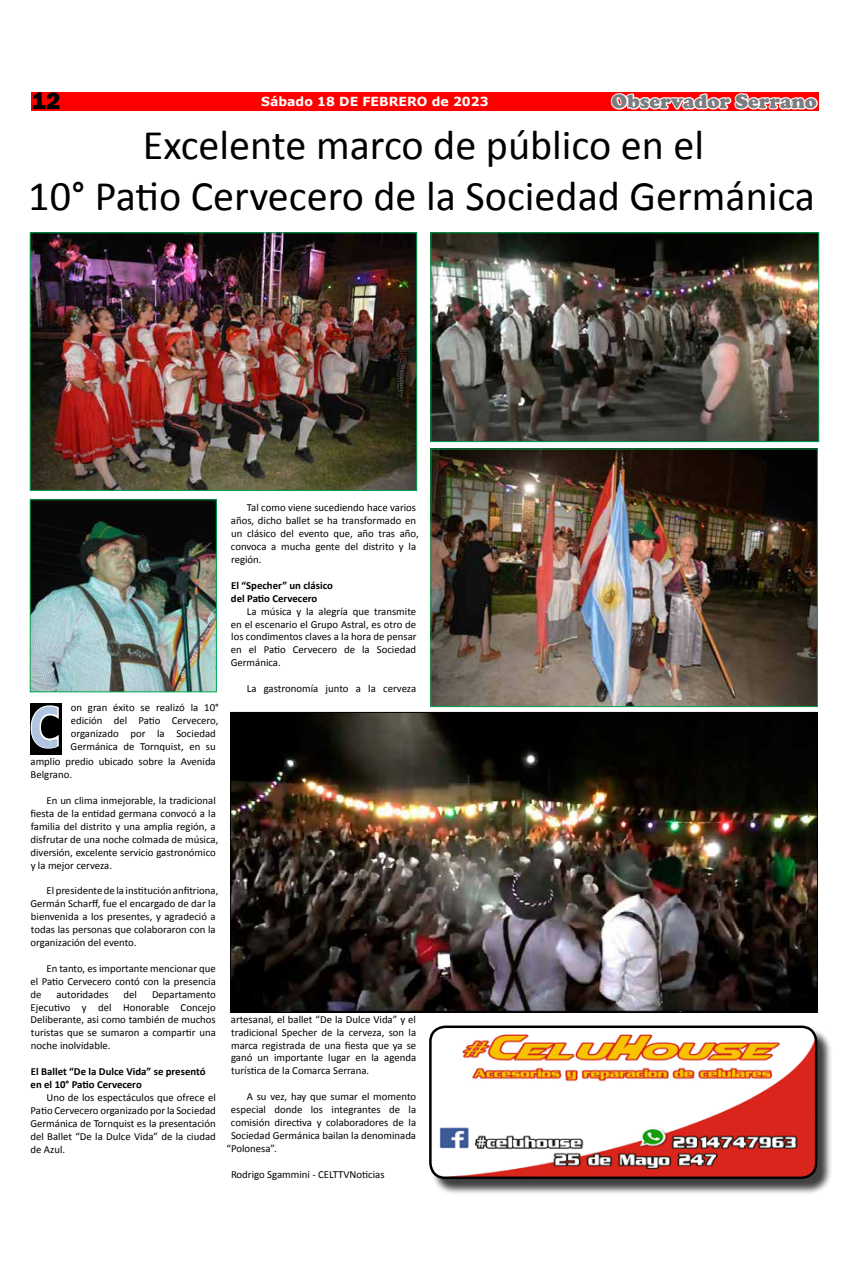
<style>
.page{position:relative;width:851px;height:1276px;background:#fff}
.page>*{position:absolute;margin:0;border:0;box-sizing:border-box;transform-origin:0 0}
.t1{font:700 56.25px "Ebrima";color:#afc5e1;scale:.83 1}
.t2{font:42.12px/50.5px "Calibri";color:#000;text-align:center}
.t3{font:800 24.62px "Franklin Gothic";color:#000}
.t4{font:900 20px "Cooper";color:#7c7d80}
.t5{font:700 12.5px "Verdana";color:#fff}
.t6{font:10.75px/12.9px "Calibri";color:#000;text-align:justify}
.t7{font:700 10.75px/12.9px "Calibri";color:#000}
</style>
<div class="page">
<div style="left:32px;top:92px;width:787px;height:18px;background:#f00"></div>
<svg style="left:609px;top:93px;width:210px;height:18px"></svg>
<img style="left:432px;top:234px;width:385px;height:206px">
<div style="left:430px;top:232px;width:389px;height:210px;border:1px solid #00a650"></div>
<img style="left:32px;top:234px;width:383px;height:255px">
<div style="left:30px;top:232px;width:387px;height:259px;border:1px solid #00a650"></div>
<img style="left:32px;top:501px;width:183px;height:189px">
<div style="left:30px;top:499px;width:187px;height:193px;border:1px solid #00a650"></div>
<img style="left:432px;top:451px;width:383px;height:254px">
<div style="left:430px;top:449px;width:387px;height:258px;border:1px solid #00a650"></div>
<div style="left:30px;top:703px;width:32px;height:51px;background:#000"></div>
<svg style="left:30px;top:705px;width:29px;height:44px"></svg>
<img style="left:232px;top:714px;width:583px;height:296px">
<div style="left:230px;top:712px;width:587px;height:300px;border:1px solid #000"></div>
<div style="left:431px;top:1027px;width:402px;height:167px;background:#000;opacity:.75"></div>
<img style="left:431px;top:1027px;width:385px;height:150px">
<div style="left:429px;top:1025px;width:388px;height:154px;border:2px solid #000;border-radius:15px"></div>
<h3 class="t3" style="left:31px;top:85px;width:31px">12</h3>
<p class="t5" style="left:261px;top:93px;width:229px">Sábado 18 DE FEBRERO de 2023</p>
<h3 class="t4" style="left:611px;top:90px;width:207px">Observador Serrano</h3>
<h2 class="t2" style="left:28px;top:120px;width:788px">Excelente marco de público en el<br>10° Patio Cervecero de la Sociedad Germánica</h2>
<p class="t6" style="left:71px;top:701px;width:149px">on gran éxito se realizó la 10° edición del Patio Cervecero, organizado por la Sociedad</p>
<h1 class="t1" style="left:30px;top:685px;width:37px">C</h1>
<p class="t6" style="left:31px;top:738px;width:187px;line-height:15.6px;text-align:right">Germánica de Tornquist, en su<br>amplio predio ubicado sobre la Avenida</p>
<p class="t6" style="left:31px;top:768px;width:43px">Belgrano.</p>
<p class="t6" style="left:30px;top:794px;width:189px;text-align:left;text-indent:16px">En un clima inmejorable, la tradicional fiesta de la entidad germana convocó a la familia del distrito y una amplia región, a disfrutar de una noche colmada de música, diversión, excelente servicio gastronómico y la mejor cerveza.</p>
<p class="t6" style="left:30px;top:884px;width:189px;text-align:left;text-indent:16px">El presidente de la institución anfitriona, Germán Scharff, fue el encargado de dar la bienvenida a los presentes, y agradeció a todas las personas que colaboraron con la organización del evento.</p>
<p class="t6" style="left:31px;top:962px;width:187px;text-indent:16px">En tanto, es importante mencionar que el Patio Cervecero contó con la presencia de</p>
<p class="t6" style="left:56px;top:987px;width:54px">autoridades</p>
<p class="t6" style="left:124px;top:987px;width:15px">del</p>
<p class="t6" style="left:31px;top:987px;width:187px;text-indent:121px">Departamento Ejecutivo y del Honorable Concejo Deliberante, asi como también de muchos turistas que se sumaron a compartir una noche inolvidable.</p>
<p class="t7" style="left:31px;top:1065px;width:176px">El Ballet “De la Dulce Vida” se presentó en el 10° Patio Cervecero</p>
<p class="t6" style="left:30px;top:1091px;width:187px;text-indent:16px">Uno de los espectáculos que ofrece el Patio Cervecero organizado por la Sociedad Germánica de Tornquist es la presentación del Ballet “De la Dulce Vida” de la ciudad de Azul.</p>
<p class="t6" style="left:231px;top:501px;width:189px;text-align:left;text-indent:16px">Tal como viene sucediendo hace varios años, dicho ballet se ha transformado en un clásico del evento que, año tras año, convoca a mucha gente del distrito y la región.</p>
<p class="t7" style="left:231px;top:579px;width:104px">El “Specher” un clásico del Patio Cervecero</p>
<p class="t6" style="left:231px;top:604px;width:187px;text-indent:16px">La música y la alegría que transmite en el escenario el Grupo Astral, es otro de los condimentos claves a la hora de pensar en el Patio Cervecero de la Sociedad Germánica.</p>
<p class="t6" style="left:247px;top:682px;width:171px">La gastronomía junto a la cerveza</p>
<p class="t6" style="left:231px;top:1012px;width:187px">artesanal, el ballet “De la Dulce Vida” y el tradicional Specher de la cerveza, son la marca registrada de una fiesta que ya se ganó un importante lugar en la agenda turística de la Comarca Serrana.</p>
<p class="t6" style="left:247px;top:1090px;width:171px">A su vez, hay que sumar el momento</p>
<p class="t6" style="left:231px;top:1103px;width:187px">especial donde los integrantes de la</p>
<p class="t6" style="left:231px;top:1116px;width:187px">comisión directiva y colaboradores de la</p>
<p class="t6" style="left:231px;top:1129px;width:186px">Sociedad Germánica bailan la denominada</p>
<p class="t6" style="left:226px;top:1141px;width:52px">“Polonesa”.</p>
<p class="t6" style="left:231px;top:1167px;width:155px">Rodrigo Sgammini - CELTTVNoticias</p>
</div>
